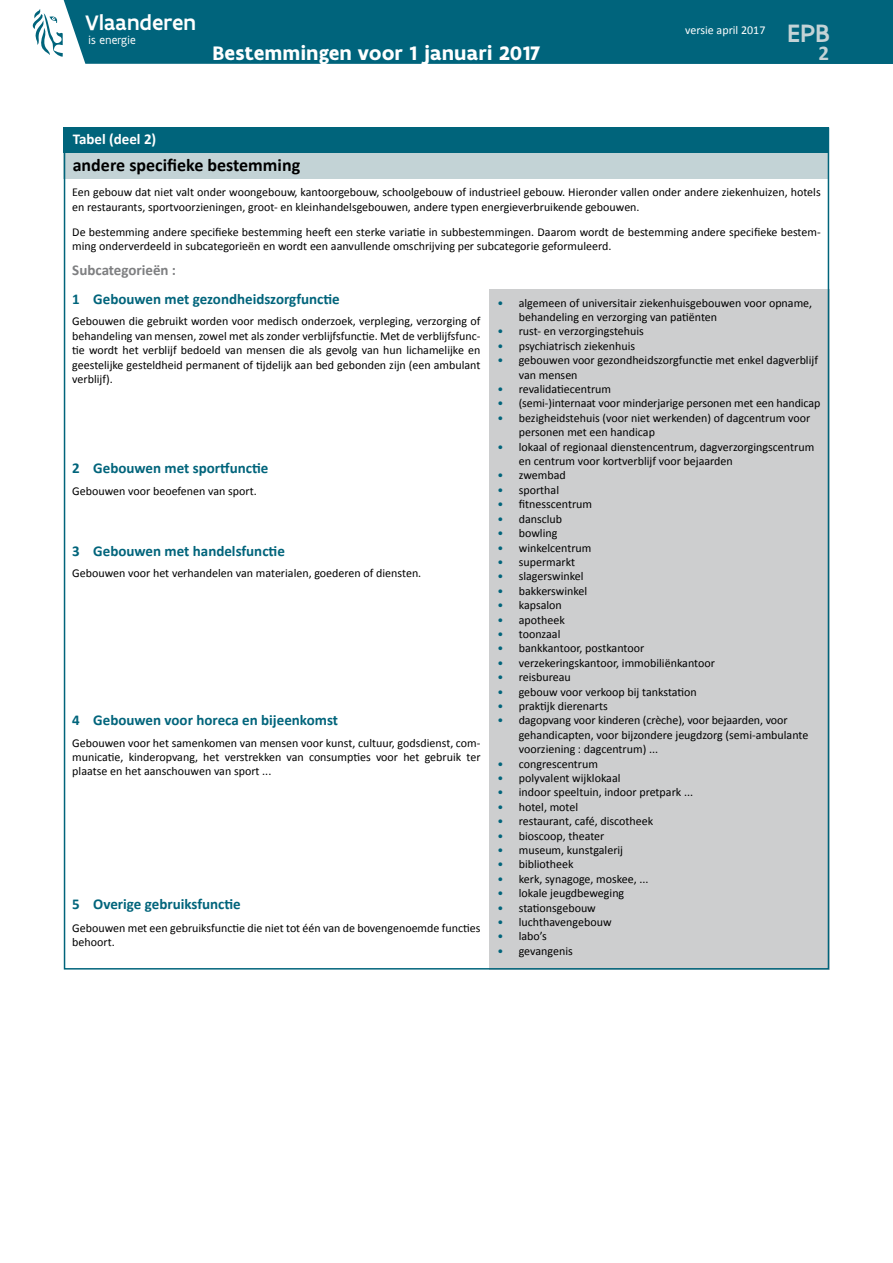
<style>
.page{position:relative;width:893px;height:1263px;background:#fff}
.page>*{position:absolute;margin:0;border:0;box-sizing:border-box;transform-origin:0 0}
.t1{font:500 27px "Flanders Art Sans";color:#c3d3d6}
.t2{font:500 22.5px "Flanders Art Sans";color:#fff}
.t3{font:700 21px "Flanders Art Sans";color:#fff}
.t4{font:700 21px "Calibri";color:#c3d3d6}
.t5{font:700 18px "Calibri";color:#000}
.t6{font:700 15px "Calibri";color:#00647b}
.t7{font:700 15px "Calibri";color:#7e7f81}
.t8{font:700 15px "Calibri";color:#fff}
.t9{font:12px/14.4px "Calibri";color:#000}
.t10{font:12px "Calibri";color:#fff}
.t11{font:12px "Flanders Art Sans";color:#fff}
.s1{color:#00647b}
</style>
<div class="page">
<div style="left:64px;top:0;width:829px;height:64px;background:#00647c"></div>
<div style="left:489px;top:289px;width:340px;height:680px;background:#cdcecf"></div>
<div style="left:64px;top:153px;width:765px;height:26px;background:#c3d3d6"></div>
<div style="left:64px;top:128px;width:765px;height:25px;background:#00647b"></div>
<svg style="left:32px;top:9px;width:31px;height:48px"></svg>
<h2 class="t2" style="left:85px;top:8px;width:112px">Vlaanderen</h2>
<p class="t11" style="left:88px;top:33px;width:49px">is energie</p>
<h3 class="t3" style="left:213px;top:39px;width:329px">Bestemmingen voor 1 januari 2017</h3>
<p class="t8" style="left:73px;top:129px;width:85px">Tabel (deel 2)</p>
<h3 class="t5" style="left:73px;top:153px;width:229px">andere specifieke bestemming</h3>
<p class="t10" style="left:685px;top:22px;width:82px">versie april 2017</p>
<h1 class="t1" style="left:787px;top:16px;width:44px">EPB</h1>
<h3 class="t4" style="left:818px;top:39px;width:12px">2</h3>
<p class="t9" style="left:72px;top:185px;width:750px">Een gebouw dat niet valt onder woongebouw, kantoorgebouw, schoolgebouw of industrieel gebouw. Hieronder vallen onder andere ziekenhuizen, hotels en restaurants, sportvoorzieningen, groot- en kleinhandelsgebouwen, andere typen energieverbruikende gebouwen.</p>
<p class="t9" style="left:72px;top:225px;width:750px">De bestemming andere specifieke bestemming heeft een sterke variatie in subbestemmingen. Daarom wordt de bestemming andere specifieke bestem&shy;ming onderverdeeld in subcategorieën en wordt een aanvullende omschrijving per subcategorie geformuleerd.</p>
<p class="t7" style="left:72px;top:260px;width:105px">Subcategorieën :</p>
<p class="t6" style="left:72px;top:289px;width:269px">1 Gebouwen met gezondheidszorgfunctie</p>
<p class="t9" style="left:72px;top:314px;width:410px;text-align:justify">Gebouwen die gebruikt worden voor medisch onderzoek, verpleging, verzorging of behandeling van mensen, zowel met als zonder verblijfsfunctie. Met de verblijfsfunc&shy;tie wordt het verblijf bedoeld van mensen die als gevolg van hun lichamelijke en geestelijke gesteldheid permanent of tijdelijk aan bed gebonden zijn (een ambulant verblijf).</p>
<p class="t6" style="left:72px;top:458px;width:198px">2 Gebouwen met sportfunctie</p>
<p class="t9" style="left:72px;top:483px;width:186px">Gebouwen voor beoefenen van sport.</p>
<p class="t6" style="left:72px;top:541px;width:214px">3 Gebouwen met handelsfunctie</p>
<p class="t9" style="left:72px;top:566px;width:351px">Gebouwen voor het verhandelen van materialen, goederen of diensten.</p>
<p class="t6" style="left:72px;top:710px;width:267px">4 Gebouwen voor horeca en bijeenkomst</p>
<p class="t9" style="left:72px;top:735px;width:410px;text-align:justify">Gebouwen voor het samenkomen van mensen voor kunst, cultuur, godsdienst, com&shy;municatie, kinderopvang, het verstrekken van consumpties voor het gebruik ter plaatse en het aanschouwen van sport ...</p>
<p class="t6" style="left:72px;top:894px;width:170px">5 Overige gebruiksfunctie</p>
<p class="t9" style="left:72px;top:921px;width:410px">Gebouwen met een gebruiksfunctie die niet tot één van de bovengenoemde functies behoort.</p>
<p class="t9" style="left:519px;top:295px;width:295px;text-indent:-21px"><span class="s1">•</span> algemeen of universitair ziekenhuisgebouwen voor opname, behandeling en verzorging van patiënten</p>
<p class="t9" style="left:497px;top:324px;width:148px"><span class="s1">•</span> rust- en verzorgingstehuis</p>
<p class="t9" style="left:497px;top:339px;width:139px"><span class="s1">•</span> psychiatrisch ziekenhuis</p>
<p class="t9" style="left:519px;top:353px;width:301px;text-indent:-21px"><span class="s1">•</span> gebouwen voor gezondheidszorgfunctie met enkel dagverblijf van mensen</p>
<p class="t9" style="left:497px;top:382px;width:115px"><span class="s1">•</span> revalidatiecentrum</p>
<p class="t9" style="left:497px;top:396px;width:324px"><span class="s1">•</span> (semi-)internaat voor minderjarige personen met een handicap</p>
<p class="t9" style="left:519px;top:411px;width:293px;text-indent:-21px"><span class="s1">•</span> bezigheidstehuis (voor niet werkenden) of dagcentrum voor personen met een handicap</p>
<p class="t9" style="left:519px;top:439px;width:297px;text-indent:-21px"><span class="s1">•</span> lokaal of regionaal dienstencentrum, dagverzorgingscentrum en centrum voor kortverblijf voor bejaarden</p>
<p class="t9" style="left:497px;top:468px;width:70px"><span class="s1">•</span> zwembad</p>
<p class="t9" style="left:497px;top:483px;width:63px"><span class="s1">•</span> sporthal</p>
<p class="t9" style="left:497px;top:497px;width:96px"><span class="s1">•</span> fitnesscentrum</p>
<p class="t9" style="left:497px;top:511px;width:66px"><span class="s1">•</span> dansclub</p>
<p class="t9" style="left:497px;top:526px;width:61px"><span class="s1">•</span> bowling</p>
<p class="t9" style="left:497px;top:540px;width:96px"><span class="s1">•</span> winkelcentrum</p>
<p class="t9" style="left:497px;top:555px;width:79px"><span class="s1">•</span> supermarkt</p>
<p class="t9" style="left:497px;top:569px;width:88px"><span class="s1">•</span> slagerswinkel</p>
<p class="t9" style="left:497px;top:583px;width:91px"><span class="s1">•</span> bakkerswinkel</p>
<p class="t9" style="left:497px;top:598px;width:66px"><span class="s1">•</span> kapsalon</p>
<p class="t9" style="left:497px;top:612px;width:69px"><span class="s1">•</span> apotheek</p>
<p class="t9" style="left:497px;top:627px;width:64px"><span class="s1">•</span> toonzaal</p>
<p class="t9" style="left:497px;top:641px;width:148px"><span class="s1">•</span> bankkantoor, postkantoor</p>
<p class="t9" style="left:497px;top:655px;width:219px"><span class="s1">•</span> verzekeringskantoor, immobiliënkantoor</p>
<p class="t9" style="left:497px;top:670px;width:75px"><span class="s1">•</span> reisbureau</p>
<p class="t9" style="left:497px;top:684px;width:201px"><span class="s1">•</span> gebouw voor verkoop bij tankstation</p>
<p class="t9" style="left:497px;top:699px;width:112px"><span class="s1">•</span> praktijk dierenarts</p>
<p class="t9" style="left:519px;top:713px;width:291px;text-indent:-21px"><span class="s1">•</span> dagopvang voor kinderen (crèche), voor bejaarden, voor gehandicapten, voor bijzondere jeugdzorg (semi-ambulante voorziening : dagcentrum) ...</p>
<p class="t9" style="left:497px;top:756px;width:102px"><span class="s1">•</span> congrescentrum</p>
<p class="t9" style="left:497px;top:771px;width:125px"><span class="s1">•</span> polyvalent wijklokaal</p>
<p class="t9" style="left:497px;top:785px;width:197px"><span class="s1">•</span> indoor speeltuin, indoor pretpark ...</p>
<p class="t9" style="left:497px;top:799px;width:82px"><span class="s1">•</span> hotel, motel</p>
<p class="t9" style="left:497px;top:814px;width:157px"><span class="s1">•</span> restaurant, café, discotheek</p>
<p class="t9" style="left:497px;top:828px;width:108px"><span class="s1">•</span> bioscoop, theater</p>
<p class="t9" style="left:497px;top:843px;width:127px"><span class="s1">•</span> museum, kunstgalerij</p>
<p class="t9" style="left:497px;top:857px;width:78px"><span class="s1">•</span> bibliotheek</p>
<p class="t9" style="left:497px;top:871px;width:153px"><span class="s1">•</span> kerk, synagoge, moskee, ...</p>
<p class="t9" style="left:497px;top:886px;width:128px"><span class="s1">•</span> lokale jeugdbeweging</p>
<p class="t9" style="left:497px;top:900px;width:100px"><span class="s1">•</span> stationsgebouw</p>
<p class="t9" style="left:497px;top:915px;width:116px"><span class="s1">•</span> luchthavengebouw</p>
<p class="t9" style="left:497px;top:929px;width:51px"><span class="s1">•</span> labo’s</p>
<p class="t9" style="left:497px;top:943px;width:77px"><span class="s1">•</span> gevangenis</p>
</div>
